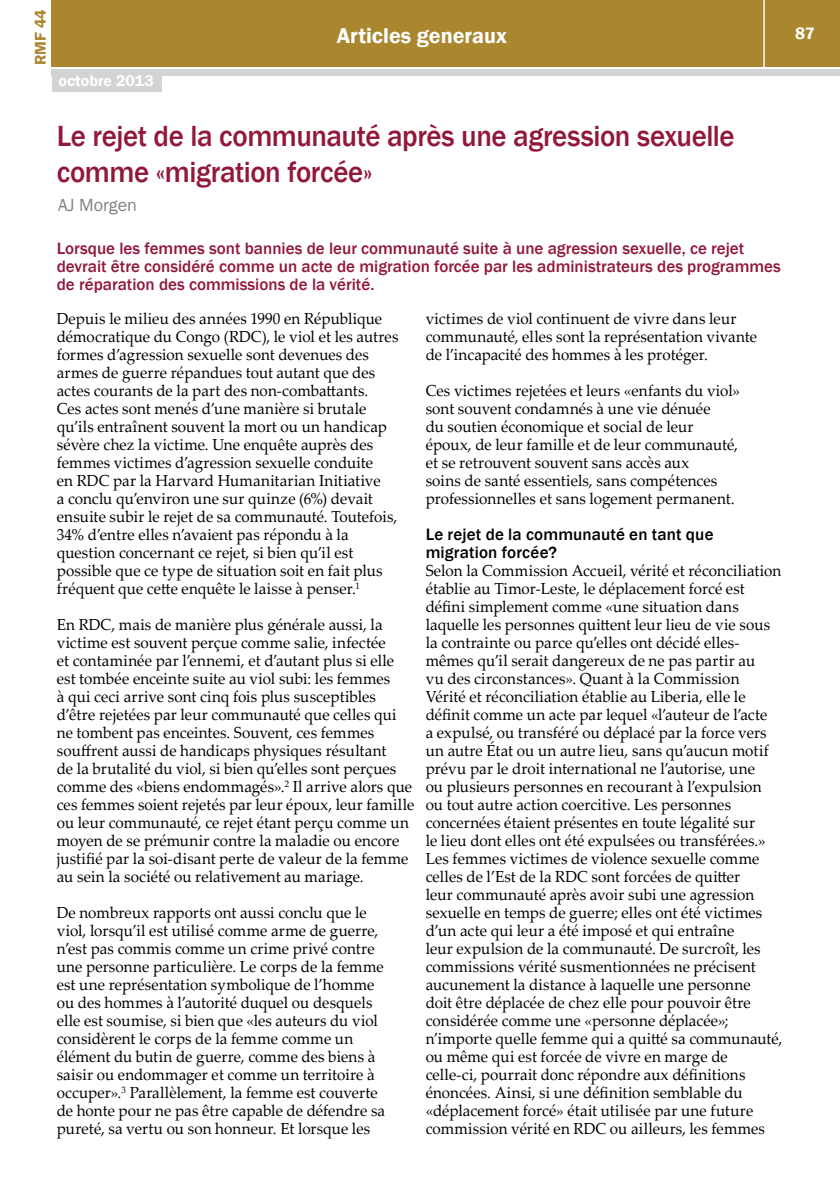
<style>
.page{position:relative;width:840px;height:1191px;background:#fff}
.page>*{position:absolute;margin:0;border:0;box-sizing:border-box;transform-origin:0 0}
.t1{font:500 30px/36px "Franklin Gothic";letter-spacing:-.015em;color:#92183a;scale:.96 1}
.t2{font:600 22px "Franklin Gothic";color:#fff}
.t3{font:18px "Franklin Gothic";color:#808285}
.t4{font:500 17px/18px "Franklin Gothic";color:#92183a}
.t5{font:500 17px/18px "Franklin Gothic";letter-spacing:.01em;color:#000}
.t6{font:600 17px "Franklin Gothic";color:#fff}
.t7{font:16px/18px "Palatino Linotype";letter-spacing:.005em;color:#000;scale:.95 1}
.t8{font:600 16px "Franklin Gothic";color:#fff}
.t9{font:600 16px "Franklin Gothic";color:#aa862f}
</style>
<div class="page">
<div style="left:52px;top:0;width:787px;height:66px;background:#aa862f"></div>
<div style="left:52px;top:69px;width:787px;height:6px;background:#d1d3d4"></div>
<hr style="left:763px;top:0;width:1px;height:68px;background:#fff">
<div style="left:52px;top:74px;width:110px;height:18px;background:#d1d3d4"></div>
<p class="t9" style="left:31px;top:65px;width:58px;rotate:-90deg">RMF 44</p>
<h2 class="t2" style="left:337px;top:22px;width:171px">Articles generaux</h2>
<p class="t6" style="left:794px;top:23px;width:21px">87</p>
<p class="t8" style="left:58px;top:71px;width:97px">octobre 2013</p>
<h1 class="t1" style="left:57px;top:118px;width:707px">Le rejet de la communauté après une agression sexuelle comme «migration forcée»</h1>
<p class="t3" style="left:58px;top:194px;width:80px">AJ Morgen</p>
<p class="t4" style="left:57px;top:240px;width:725px">Lorsque les femmes sont bannies de leur communauté suite à une agression sexuelle, ce rejet devrait être considéré comme un acte de migration forcée par les administrateurs des programmes de réparation des commissions de la vérité.</p>
<p class="t7" style="left:57px;top:309px;width:361px">Depuis le milieu des années 1990 en République démocratique du Congo (RDC), le viol et les autres formes d’agression sexuelle sont devenues des armes de guerre répandues tout autant que des actes courants de la part des non-combattants.<br>Ces actes sont menés d’une manière si brutale qu’ils entraînent souvent la mort ou un handicap sévère chez la victime. Une enquête auprès des femmes victimes d’agression sexuelle conduite<br>en RDC par la Harvard Humanitarian Initiative<br>a conclu qu’environ une sur quinze (6%) devait ensuite subir le rejet de sa communauté. Toutefois, 34% d’entre elles n’avaient pas répondu à la question concernant ce rejet, si bien qu’il est possible que ce type de situation soit en fait plus fréquent que cette enquête le laisse à penser.<sup>1</sup></p>
<p class="t7" style="left:57px;top:615px;width:377px">En RDC, mais de manière plus générale aussi, la victime est souvent perçue comme salie, infectée<br>et contaminée par l’ennemi, et d’autant plus si elle est tombée enceinte suite au viol subi: les femmes<br>à qui ceci arrive sont cinq fois plus susceptibles d’être rejetées par leur communauté que celles qui ne tombent pas enceintes. Souvent, ces femmes souffrent aussi de handicaps physiques résultant<br>de la brutalité du viol, si bien qu’elles sont perçues comme des «biens endommagés».<sup>2</sup> Il arrive alors que ces femmes soient rejetés par leur époux, leur famille ou leur communauté, ce rejet étant perçu comme un moyen de se prémunir contre la maladie ou encore justifié par la soi-disant perte de valeur de la femme au sein la société ou relativement au mariage.</p>
<p class="t7" style="left:57px;top:903px;width:347px">De nombreux rapports ont aussi conclu que le viol, lorsqu’il est utilisé comme arme de guerre, n’est pas commis comme un crime privé contre une personne particulière. Le corps de la femme est une représentation symbolique de l’homme ou des hommes à l’autorité duquel ou desquels elle est soumise, si bien que «les auteurs du viol considèrent le corps de la femme comme un élément du butin de guerre, comme des biens à saisir ou endommager et comme un territoire à occuper».<sup>3</sup> Parallèlement, la femme est couverte de honte pour ne pas être capable de défendre sa pureté, sa vertu ou son honneur. Et lorsque les</p>
<p class="t7" style="left:425px;top:309px;width:350px">victimes de viol continuent de vivre dans leur communauté, elles sont la représentation vivante de l’incapacité des hommes à les protéger.</p>
<p class="t7" style="left:425px;top:381px;width:332px">Ces victimes rejetées et leurs «enfants du viol» sont souvent condamnés à une vie dénuée<br>du soutien économique et social de leur époux, de leur famille et de leur communauté, et se retrouvent souvent sans accès aux<br>soins de santé essentiels, sans compétences professionnelles et sans logement permanent.</p>
<p class="t5" style="left:425px;top:526px;width:289px">Le rejet de la communauté en tant que migration forcée?</p>
<p class="t7" style="left:425px;top:561px;width:376px">Selon la Commission Accueil, vérité et réconciliation établie au Timor-Leste, le déplacement forcé est défini simplement comme «une situation dans laquelle les personnes quittent leur lieu de vie sous la contrainte ou parce qu’elles ont décidé elles&shy;mêmes qu’il serait dangereux de ne pas partir au<br>vu des circonstances». Quant à la Commission Vérité et réconciliation établie au Liberia, elle le définit comme un acte par lequel «l’auteur de l’acte<br>a expulsé, ou transféré ou déplacé par la force vers un autre État ou un autre lieu, sans qu’aucun motif prévu par le droit international ne l’autorise, une<br>ou plusieurs personnes en recourant à l’expulsion ou tout autre action coercitive. Les personnes concernées étaient présentes en toute légalité sur<br>le lieu dont elles ont été expulsées ou transférées.» Les femmes victimes de violence sexuelle comme celles de l’Est de la RDC sont forcées de quitter<br>leur communauté après avoir subi une agression sexuelle en temps de guerre; elles ont été victimes d’un acte qui leur a été imposé et qui entraîne<br>leur expulsion de la communauté. De surcroît, les commissions vérité susmentionnées ne précisent aucunement la distance à laquelle une personne<br>doit être déplacée de chez elle pour pouvoir être considérée comme une «personne déplacée»; n’importe quelle femme qui a quitté sa communauté, ou même qui est forcée de vivre en marge de celle-ci, pourrait donc répondre aux définitions énoncées. Ainsi, si une définition semblable du «déplacement forcé» était utilisée par une future commission vérité en RDC ou ailleurs, les femmes</p>
</div>
